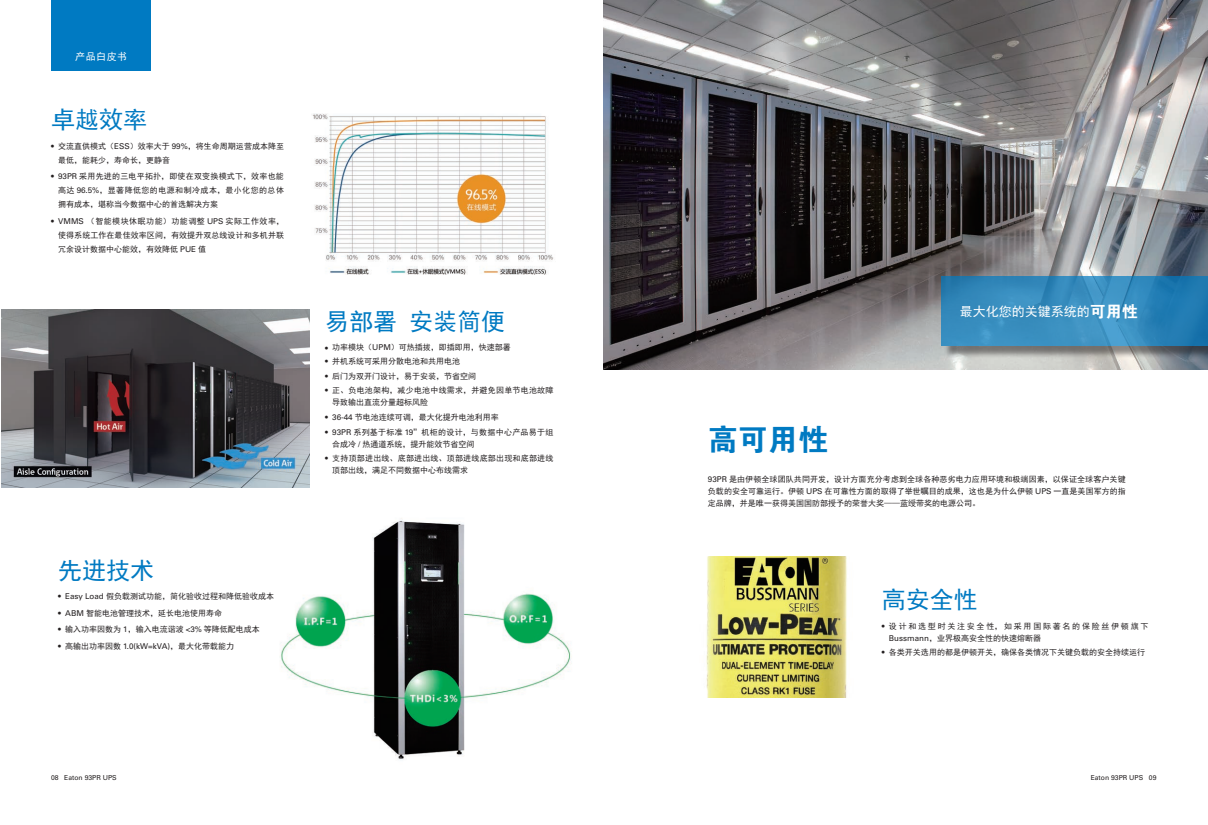
<style>
.page{position:relative;width:1208px;height:825px;background:#fff}
.page>*{position:absolute;margin:0;border:0;box-sizing:border-box;transform-origin:0 0}
.t1{font:30px "FZDHTJW GB1 0";color:#007ac2}
.t2{font:24px "Sim Hei";color:#007ac2}
.t3{font:13px "Sim Hei";color:#fff}
.t4{font:10px "Sim Hei";letter-spacing:.05em;color:#fff}
.t5{font:8px/14px "Sim Hei";color:#231f20;text-align:justify}
.t6{font:8px/12px "Sim Hei";letter-spacing:.215em;color:#231f20}
.t7{font:8px/12px "Sim Hei";letter-spacing:.035em;color:#231f20}
.t8{font:8px/12px "Sim Hei";letter-spacing:.025em;color:#231f20}
.t9{font:8px/12px "Sim Hei";letter-spacing:.03em;color:#231f20}
.t10{font:6.8px "Univers";color:#231f20}
.s1{font-family:"Univers"}
.s2{font-family:"FZDHTJW GB1 0";font-size:16px}
</style>
<div class="page">
<img style="left:604px;top:0;width:604px;height:370px">
<img style="left:281px;top:518px;width:291px;height:242px">
<img style="left:312px;top:114px;width:242px;height:161px">
<div style="left:51px;top:0;width:99px;height:71px;background:#007ac2"></div>
<img style="left:706px;top:556px;width:141px;height:141px">
<div style="left:943px;top:278px;width:265px;height:80px;background:#231f20;opacity:.75"></div>
<svg style="left:941px;top:276px;width:267px;height:70px;fill:#368cbd"></svg>
<img style="left:1px;top:310px;width:308px;height:178px">
<p class="t4" style="left:75px;top:51px;width:53px">产品白皮书</p>
<h2 class="t2" style="left:51px;top:108px;width:98px">卓越效率</h2>
<p class="t5" style="left:58px;top:139px;width:227px;text-indent:-7px"><span class="s1">•</span> 交流直供模式（<span class="s1">ESS</span>）效率大于 <span class="s1">99%</span>，将生命周期运营成本降至最低，能耗少，寿命长，更静音</p>
<p class="t5" style="left:58px;top:169px;width:227px;text-indent:-7px"><span class="s1">• 93PR</span> 采用先进的三电平拓扑，即使在双变换模式下，效率也能高达 <span class="s1">96.5%</span>，显著降低您的电源和制冷成本，最小化您的总体拥有成本，堪称当今数据中心的首选解决方案</p>
<p class="t5" style="left:58px;top:214px;width:227px;text-indent:-7px"><span class="s1">• VMMS</span> （智能模块休眠功能）功能调整 <span class="s1">UPS</span> 实际工作效率，使得系统工作在最佳效率区间，有效提升双总线设计和多机并联冗余设计数据中心能效，有效降低 <span class="s1">PUE</span> 值</p>
<h2 class="t2" style="left:58px;top:558px;width:97px">先进技术</h2>
<p class="t5" style="left:58px;top:589px;width:217px"><span class="s1">• Easy Load</span> 假负载测试功能，简化验收过程和降低验收成本</p>
<p class="t5" style="left:58px;top:606px;width:165px"><span class="s1">• ABM</span> 智能电池管理技术，延长电池使用寿命</p>
<p class="t5" style="left:58px;top:622px;width:203px"><span class="s1">•</span> 输入功率因数为 <span class="s1">1</span>，输入电流谐波 <span class="s1">&lt;3%</span> 等降低配电成本</p>
<p class="t5" style="left:58px;top:639px;width:178px"><span class="s1">•</span> 高输出功率因数 <span class="s1">1.0(kW=kVA)</span>，最大化带载能力</p>
<h2 class="t2" style="left:325px;top:309px;width:181px">易部署 安装简便</h2>
<p class="t5" style="left:325px;top:340px;width:187px"><span class="s1">•</span> 功率模块（<span class="s1">UPM</span>）可热插拔，即插即用，快速部署</p>
<p class="t5" style="left:325px;top:355px;width:137px"><span class="s1">•</span> 并机系统可采用分散电池和共用电池</p>
<p class="t5" style="left:325px;top:369px;width:153px"><span class="s1">•</span> 后门为双开门设计，易于安装，节省空间</p>
<p class="t9" style="left:332px;top:385px;width:223px;text-indent:-7px"><span class="s1">•</span> 正、负电池架构，减少电池中线需求，并避免因单节电池故障导致输出直流分量超标风险</p>
<p class="t5" style="left:325px;top:410px;width:175px"><span class="s1">• 36-44</span> 节电池连续可调，最大化提升电池利用率</p>
<p class="t7" style="left:332px;top:426px;width:223px;text-indent:-7px"><span class="s1">• 93PR</span> 系列基于标准 <span class="s1">19</span>”机柜的设计，与数据中心产品易于组合成冷 <span class="s1">/</span> 热通道系统，提升能效节省空间</p>
<p class="t8" style="left:332px;top:452px;width:223px;text-indent:-7px"><span class="s1">•</span> 支持顶部进出线、底部进出线、顶部进线底部出现和底部进线顶部出线，满足不同数据中心布线需求</p>
<h3 class="t3" style="left:960px;top:304px;width:180px">最大化您的关键系统的<span class="s2">可用性</span></h3>
<h1 class="t1" style="left:708px;top:423px;width:121px">高可用性</h1>
<p class="t5" style="left:708px;top:473px;width:419px;line-height:12px"><span class="s1">93PR</span> 是由伊顿全球团队共同开发，设计方面充分考虑到全球各种恶劣电力应用环境和极端因素，以保证全球客户关键负载的安全可靠运行。伊顿 <span class="s1">UPS</span> 在可靠性方面的取得了举世瞩目的成果，这也是为什么伊顿 <span class="s1">UPS</span> 一直是美国军方的指定品牌，并是唯一获得美国国防部授予的荣誉大奖——蓝绶带奖的电源公司。</p>
<h2 class="t2" style="left:882px;top:588px;width:97px">高安全性</h2>
<p class="t6" style="left:889px;top:620px;width:261px;text-indent:-7px"><span class="s1">•</span> 设计和选型时关注安全性，如采用国际著名的保险丝伊顿旗下<br><span class="s1">Bussmann</span>，业界极高安全性的快速熔断器</p>
<p class="t5" style="left:882px;top:645px;width:265px"><span class="s1">•</span> 各类开关选用的都是伊顿开关，确保各类情况下关键负载的安全持续运行</p>
<p class="t10" style="left:51px;top:773px;width:67px">08 Eaton 93PR UPS</p>
<p class="t10" style="left:1090px;top:773px;width:67px">Eaton 93PR UPS 09</p>
</div>
